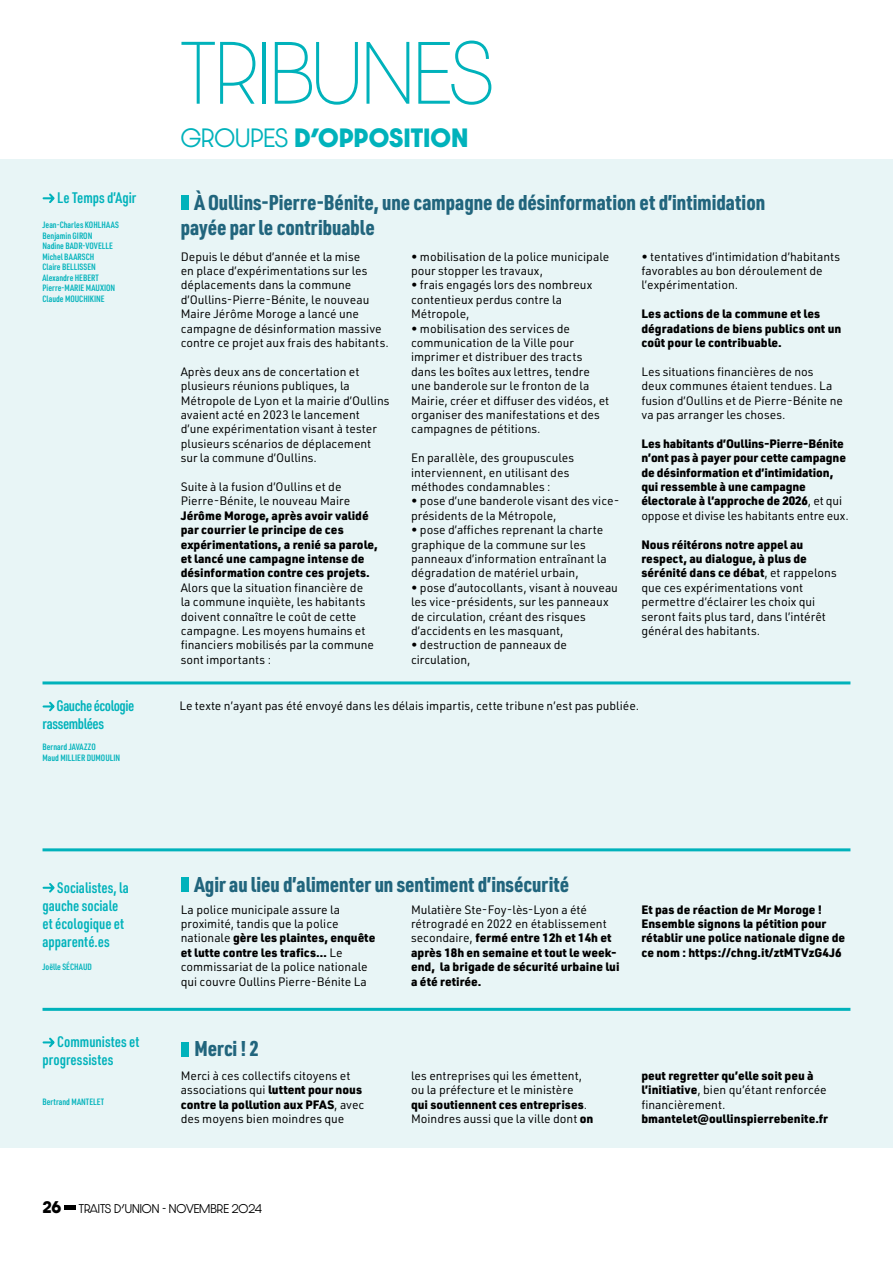
<style>
.page{position:relative;width:893px;height:1263px;background:#fff}
.page>*{position:absolute;margin:0;border:0;box-sizing:border-box;transform-origin:0 0}
.t1{font:100 75px "Dazzle Unicase";color:#00b2bb}
.t2{font:700 22.5px "Dazzle Unicase";color:#00b2bb}
.t3{font:900 21px/25.2px "URWDIN Cond";color:#21657d}
.t4{font:600 15px/18px "URWDIN Cond";color:#00b2bb}
.t5{font:600 15px "URWDIN Cond";letter-spacing:-.03em;color:#00b2bb}
.t6{font:700 14.4px "Dazzle Unicase";color:#000}
.t7{font:12px/14.4px "URWDIN";color:#000}
.t8{font:900 12px/14.4px "URWDIN";color:#000}
.t9{font:300 10.8px "Dazzle Unicase";color:#000}
.t10{font:600 9px/10.5px "URWDIN Cond";color:#00b2bb}
.s1{font-weight:300}
.s2{font-weight:400}
.s3{font-weight:900}
</style>
<div class="page">
<hr style="left:64px;top:1205px;width:12px;height:4px;background:#000">
<div style="left:0;top:159px;width:893px;height:989px;background:#e8f5f6"></div>
<hr style="left:43px;top:681px;width:807px;height:3px;background:#00b2bb">
<hr style="left:43px;top:1008px;width:807px;height:3px;background:#00b2bb">
<hr style="left:43px;top:848px;width:807px;height:3px;background:#00b2bb">
<svg style="left:42px;top:193px;width:13px;height:10px"></svg>
<div style="left:181px;top:195px;width:8px;height:15px;background:#00b2bb"></div>
<svg style="left:42px;top:701px;width:13px;height:11px"></svg>
<svg style="left:42px;top:883px;width:13px;height:10px"></svg>
<svg style="left:42px;top:1037px;width:13px;height:11px"></svg>
<div style="left:181px;top:1041px;width:8px;height:15px;background:#00b2bb"></div>
<div style="left:181px;top:877px;width:8px;height:15px;background:#00b2bb"></div>
<p class="t4" style="left:57px;top:188px;width:81px">Le Temps d’Agir</p>
<p class="t10" style="left:43px;top:219px;width:78px">Jean-Charles KOHLHAAS<br>Benjamin GIRON<br>Nadine BADR-VOVELLE<br>Michel BAARSCH<br>Claire BELLISSEN<br>Alexandre HEBERT<br>Pierre-MARIE MAUXION<br>Claude MOUCHIKINE</p>
<h1 class="t1" style="left:181px;top:19px;width:314px">TRIBUNES</h1>
<h2 class="t2" style="left:181px;top:120px;width:289px"><span class="s1">GROUPES</span> D’OPPOSITION</h2>
<h3 class="t3" style="left:181px;top:189px;width:586px;text-indent:14px">À Oullins-Pierre-Bénite, une campagne de désinformation et d’intimidation payée par le contribuable</h3>
<p class="t7" style="left:181px;top:249px;width:210px">Depuis le début d’année et la mise<br>en place d’expérimentations sur les déplacements dans la commune d’Oullins-Pierre-Bénite, le nouveau Maire Jérôme Moroge a lancé une campagne de désinformation massive contre ce projet aux frais des habitants.</p>
<p class="t7" style="left:181px;top:364px;width:210px">Après deux ans de concertation et plusieurs réunions publiques, la Métropole de Lyon et la mairie d’Oullins avaient acté en 2023 le lancement d’une expérimentation visant à tester plusieurs scénarios de déplacement sur la commune d’Oullins.</p>
<p class="t7" style="left:181px;top:479px;width:171px">Suite à la fusion d’Oullins et de<br>Pierre-Bénite, le nouveau Maire</p>
<p class="t8" style="left:181px;top:508px;width:199px">Jérôme Moroge, après avoir validé par courrier le principe de ces expérimentations, a renié sa parole, et lancé une campagne intense de désinformation contre ces projets.</p>
<p class="t7" style="left:181px;top:580px;width:195px">Alors que la situation financière de la commune inquiète, les habitants doivent connaître le coût de cette campagne. Les moyens humains et financiers mobilisés par la commune sont importants :</p>
<p class="t7" style="left:411px;top:249px;width:200px">• mobilisation de la police municipale pour stopper les travaux,</p>
<p class="t7" style="left:411px;top:277px;width:183px">• frais engagés lors des nombreux contentieux perdus contre la<br>Métropole,</p>
<p class="t7" style="left:411px;top:321px;width:200px">• mobilisation des services de communication de la Ville pour imprimer et distribuer des tracts dans les boîtes aux lettres, tendre une banderole sur le fronton de la Mairie, créer et diffuser des vidéos, et organiser des manifestations et des campagnes de pétitions.</p>
<p class="t7" style="left:411px;top:450px;width:165px">En parallèle, des groupuscules interviennent, en utilisant des méthodes condamnables :</p>
<p class="t7" style="left:411px;top:493px;width:210px">• pose d’une banderole visant des vice&shy;présidents de la Métropole,</p>
<p class="t7" style="left:411px;top:522px;width:197px">• pose d’affiches reprenant la charte graphique de la commune sur les panneaux d’information entraînant la dégradation de matériel urbain,</p>
<p class="t7" style="left:411px;top:580px;width:208px">• pose d’autocollants, visant à nouveau les vice-présidents, sur les panneaux de circulation, créant des risques d’accidents en les masquant,</p>
<p class="t7" style="left:411px;top:637px;width:158px">• destruction de panneaux de circulation,</p>
<p class="t7" style="left:641px;top:249px;width:200px">• tentatives d’intimidation d’habitants favorables au bon déroulement de l’expérimentation.</p>
<p class="t8" style="left:641px;top:306px;width:201px">Les actions de la commune et les dégradations de biens publics ont un coût pour le contribuable.</p>
<p class="t7" style="left:641px;top:364px;width:203px">Les situations financières de nos<br>deux communes étaient tendues. La fusion d’Oullins et de Pierre-Bénite ne va pas arranger les choses.</p>
<p class="t8" style="left:641px;top:436px;width:209px">Les habitants d’Oullins-Pierre-Bénite n’ont pas à payer pour cette campagne de désinformation et d’intimidation, qui ressemble à une campagne électorale à l’approche de 2026<span class="s2">, et qui oppose et divise les habitants entre eux.</span></p>
<p class="t7" style="left:641px;top:537px;width:197px"><span class="s3">Nous réitérons notre appel au respect, au dialogue, à plus de sérénité dans ce débat</span>, et rappelons que ces expérimentations vont permettre d’éclairer les choix qui seront faits plus tard, dans l’intérêt général des habitants.</p>
<p class="t5" style="left:57px;top:696px;width:79px">Gauche écologie</p>
<p class="t7" style="left:179px;top:698px;width:461px">Le texte n’ayant pas été envoyé dans les délais impartis, cette tribune n’est pas publiée.</p>
<p class="t5" style="left:43px;top:714px;width:63px">rassemblées</p>
<p class="t10" style="left:43px;top:741px;width:79px">Bernard JAVAZZO<br>Maud MILLIER DUMOULIN</p>
<p class="t4" style="left:43px;top:878px;width:88px;text-indent:15px">Socialistes, la gauche sociale et écologique et apparenté.es</p>
<p class="t10" style="left:43px;top:961px;width:51px">Joëlle SÉCHAUD</p>
<p class="t4" style="left:43px;top:1032px;width:99px;text-indent:15px">Communistes et progressistes</p>
<p class="t10" style="left:43px;top:1096px;width:63px">Bertrand MANTELET</p>
<h3 class="t3" style="left:194px;top:871px;width:376px">Agir au lieu d’alimenter un sentiment d’insécurité</h3>
<p class="t7" style="left:181px;top:902px;width:196px">La police municipale assure la proximité, tandis que la police nationale <span class="s3">gère les plaintes, enquête et lutte contre les trafics…</span> Le commissariat de la police nationale qui couvre Oullins Pierre-Bénite La</p>
<p class="t8" style="left:411px;top:901px;width:210px"><span class="s2">Mulatière Ste-Foy-lès-Lyon a été rétrogradé en 2022 en établissement secondaire,</span> fermé entre 12h et 14h et après 18h en semaine et tout le week&shy;end, la brigade de sécurité urbaine lui a été retirée.</p>
<p class="t8" style="left:641px;top:901px;width:205px">Et pas de réaction de Mr Moroge !<br>Ensemble signons la pétition pour rétablir une police nationale digne de ce nom : https://chng.it/ztMTVzG4J6</p>
<h3 class="t3" style="left:194px;top:1035px;width:66px">Merci ! 2</h3>
<p class="t7" style="left:181px;top:1068px;width:185px">Merci à ces collectifs citoyens et associations qui <span class="s3">luttent pour nous contre la pollution aux PFAS</span>, avec des moyens bien moindres que</p>
<p class="t7" style="left:411px;top:1068px;width:184px">les entreprises qui les émettent, ou la préfecture et le ministère <span class="s3">qui soutiennent ces entreprises</span>.<br>Moindres aussi que la ville dont <span class="s3">on</span></p>
<p class="t8" style="left:641px;top:1068px;width:187px">peut regretter qu’elle soit peu à l’initiative<span class="s2">, bien qu’étant renforcée financièrement.</span></p>
<p class="t8" style="left:641px;top:1111px;width:188px">bmantelet@oullinspierrebenite.fr</p>
<p class="t6" style="left:43px;top:1196px;width:21px">26</p>
<p class="t9" style="left:79px;top:1200px;width:185px">TRAITS D’UNION - NOVEMBRE 2024</p>
</div>
